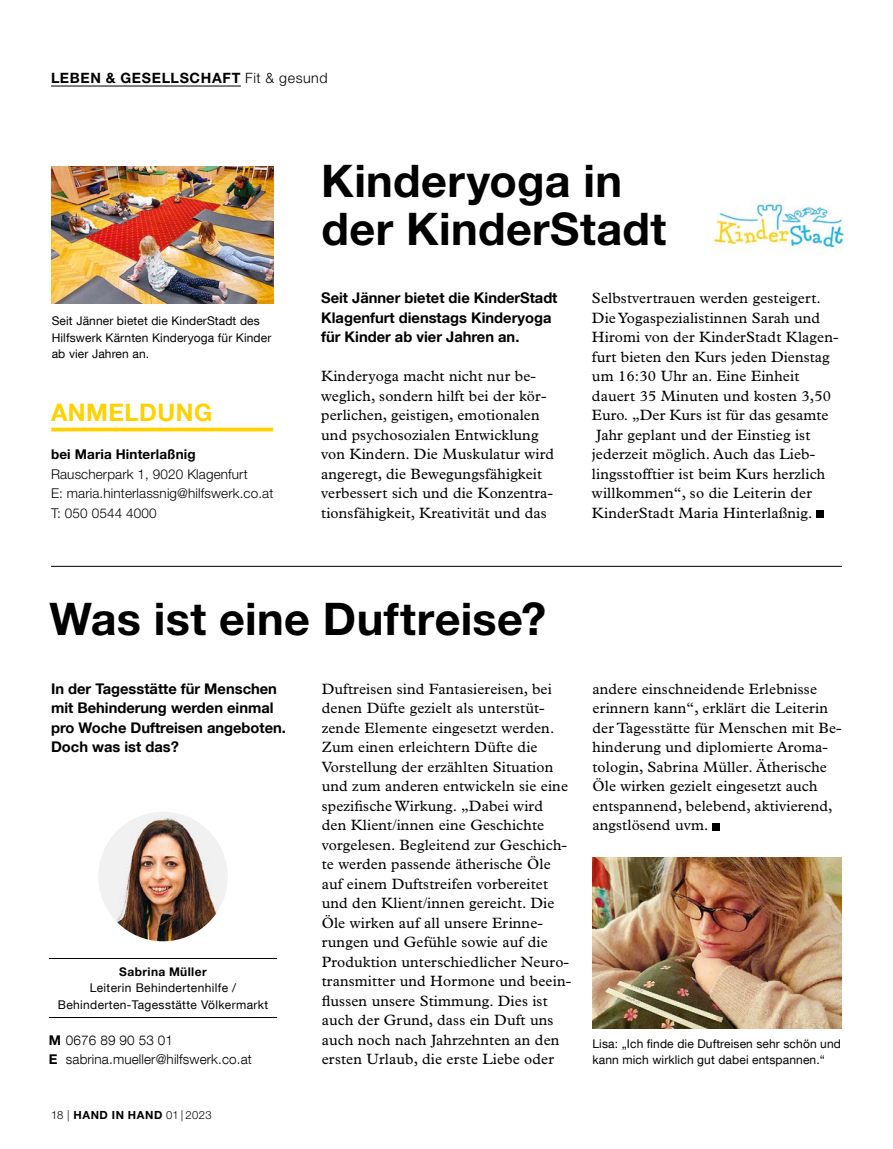
<style>
.page{position:relative;width:893px;height:1149px;background:#fff}
.page>*{position:absolute;margin:0;border:0;box-sizing:border-box;transform-origin:0 0}
.t1{font:700 45px/48px "Helvetica Neue LT Std";letter-spacing:.01em;color:#000}
.t2{font:700 24px "Helvetica Neue LT Com";letter-spacing:.02em;color:#ffd100}
.t3{font:15px/19.5px "Plantin Std";letter-spacing:.01em;color:#000}
.t4{font:700 14.7px/19.5px "Helvetica Neue LT Com";color:#000}
.t5{font:700 14.25px "Helvetica Neue LT Std";letter-spacing:.045em;color:#000}
.t6{font:300 13.5px/19.5px "Helvetica Neue LT Std";letter-spacing:.01em;color:#000}
.t7{font:300 13.5px/19.5px "Helvetica Neue LT Com";letter-spacing:.01em;color:#000}
.t8{font:700 13.5px "Helvetica Neue LT Std";letter-spacing:.01em;color:#000}
.t9{font:12px/16.5px "Helvetica Neue LT Com";letter-spacing:.01em;color:#000}
.t10{font:12px/16.5px "Helvetica Neue LT Com";letter-spacing:.03em;color:#000;text-align:center}
.t11{font:700 12px "Helvetica Neue LT Std";letter-spacing:.035em;color:#000}
.t12{font:300 11.25px "Helvetica Neue LT Std";letter-spacing:.025em;color:#000}
.s1{font-weight:300}
.s2{font-family:"Helvetica Neue LT Std";font-weight:700}
.s3{font-weight:700}
</style>
<div class="page">
<hr style="left:51px;top:86px;width:190px;height:1px;background:#000">
<hr style="left:51px;top:566px;width:791px;height:1px;background:#000">
<img style="left:593px;top:857px;width:249px;height:171px">
<div style="left:816px;top:510px;width:7px;height:8px;background:#000"></div>
<img style="left:52px;top:167px;width:221px;height:136px">
<svg style="left:51px;top:427px;width:222px;height:4px"></svg>
<img style="left:705px;top:202px;width:139px;height:50px">
<hr style="left:49px;top:957px;width:228px;height:1px;background:#000">
<hr style="left:49px;top:1016px;width:228px;height:1px;background:#000">
<img style="left:98px;top:811px;width:130px;height:130px;border-radius:65px">
<div style="left:712px;top:822px;width:8px;height:8px;background:#000"></div>
<p class="t5" style="left:51px;top:69px;width:278px">LEBEN &amp; GESELLSCHAFT <span class="s1">Fit &amp; gesund</span></p>
<p class="t9" style="left:52px;top:312px;width:221px">Seit Jänner bietet die KinderStadt des<br>Hilfswerk Kärnten Kinderyoga für Kinder ab vier Jahren an.</p>
<h2 class="t2" style="left:51px;top:397px;width:163px">ANMELDUNG</h2>
<p class="t8" style="left:51px;top:446px;width:146px">bei Maria Hinterlaßnig</p>
<p class="t6" style="left:51px;top:464px;width:224px">Rauscherpark 1, 9020 Klagenfurt<br>E: maria.hinterlassnig@hilfswerk.co.at<br>T: 050 0544 4000</p>
<h1 class="t1" style="left:321px;top:156px;width:346px">Kinderyoga in der KinderStadt</h1>
<p class="t4" style="left:321px;top:288px;width:238px">Seit Jänner bietet die KinderStadt<br>Klagenfurt dienstags Kinderyoga für Kinder ab vier Jahren an.</p>
<p class="t3" style="left:321px;top:366px;width:234px">Kinderyoga macht nicht nur be&shy;weglich, sondern hilft bei der kör&shy;perlichen, geistigen, emotionalen und psychosozialen Entwicklung von Kindern. Die Muskulatur wird angeregt, die Bewegungsfähigkeit verbessert sich und die Konzentra&shy;tionsfähigkeit, Kreativität und das</p>
<p class="t3" style="left:592px;top:288px;width:248px">Selbstvertrauen werden gesteigert.<br>Die Yogaspezialistinnen Sarah und Hiromi von der KinderStadt Klagen&shy;furt bieten den Kurs jeden Dienstag um 16:30 Uhr an. Eine Einheit dauert 35 Minuten und kosten 3,50<br>Euro. „Der Kurs ist für das gesamte Jahr geplant und der Einstieg ist jederzeit möglich. Auch das Lieb&shy;lingsstofftier ist beim Kurs herzlich willkommen“, so die Leiterin der KinderStadt Maria Hinterlaßnig.</p>
<h1 class="t1" style="left:49px;top:593px;width:498px">Was ist eine Duftreise?</h1>
<p class="t4" style="left:51px;top:678px;width:236px">In der Tagesstätte für Menschen mit Behinderung werden einmal pro Woche Duftreisen angeboten.<br>Doch was ist das?</p>
<p class="t3" style="left:322px;top:678px;width:251px">Duftreisen sind Fantasiereisen, bei denen Düfte gezielt als unterstüt&shy;zende Elemente eingesetzt werden.<br>Zum einen erleichtern Düfte die Vorstellung der erzählten Situation und zum anderen entwickeln sie eine spezifische Wirkung. „Dabei wird den Klient/innen eine Geschichte vorgelesen. Begleitend zur Geschich&shy;te werden passende ätherische Öle auf einem Duftstreifen vorbereitet und den Klient/innen gereicht. Die Öle wirken auf all unsere Erinne&shy;rungen und Gefühle sowie auf die Produktion unterschiedlicher Neuro&shy;transmitter und Hormone und beein&shy;flussen unsere Stimmung. Dies ist auch der Grund, dass ein Duft uns auch noch nach Jahrzehnten an den ersten Urlaub, die erste Liebe oder</p>
<p class="t11" style="left:119px;top:963px;width:89px">Sabrina Müller</p>
<p class="t10" style="left:58px;top:979px;width:212px">Leiterin Behindertenhilfe /<br>Behinderten-Tagesstätte Völkermarkt</p>
<p class="t7" style="left:49px;top:1029px;width:204px"><span class="s2">M</span> 0676 89 90 53 01<br><span class="s2">E</span> sabrina.mueller@hilfswerk.co.at</p>
<p class="t12" style="left:51px;top:1107px;width:162px">18 | <span class="s3">HAND IN HAND</span> 01 | 2023</p>
<p class="t3" style="left:592px;top:678px;width:251px">andere einschneidende Erlebnisse erinnern kann“, erklärt die Leiterin der Tagesstätte für Menschen mit Be&shy;hinderung und diplomierte Aroma&shy;tologin, Sabrina Müller. Ätherische Öle wirken gezielt eingesetzt auch entspannend, belebend, aktivierend, angstlösend uvm.</p>
<p class="t9" style="left:592px;top:1034px;width:250px">Lisa: „Ich finde die Duftreisen sehr schön und kann mich wirklich gut dabei entspannen.“</p>
</div>
